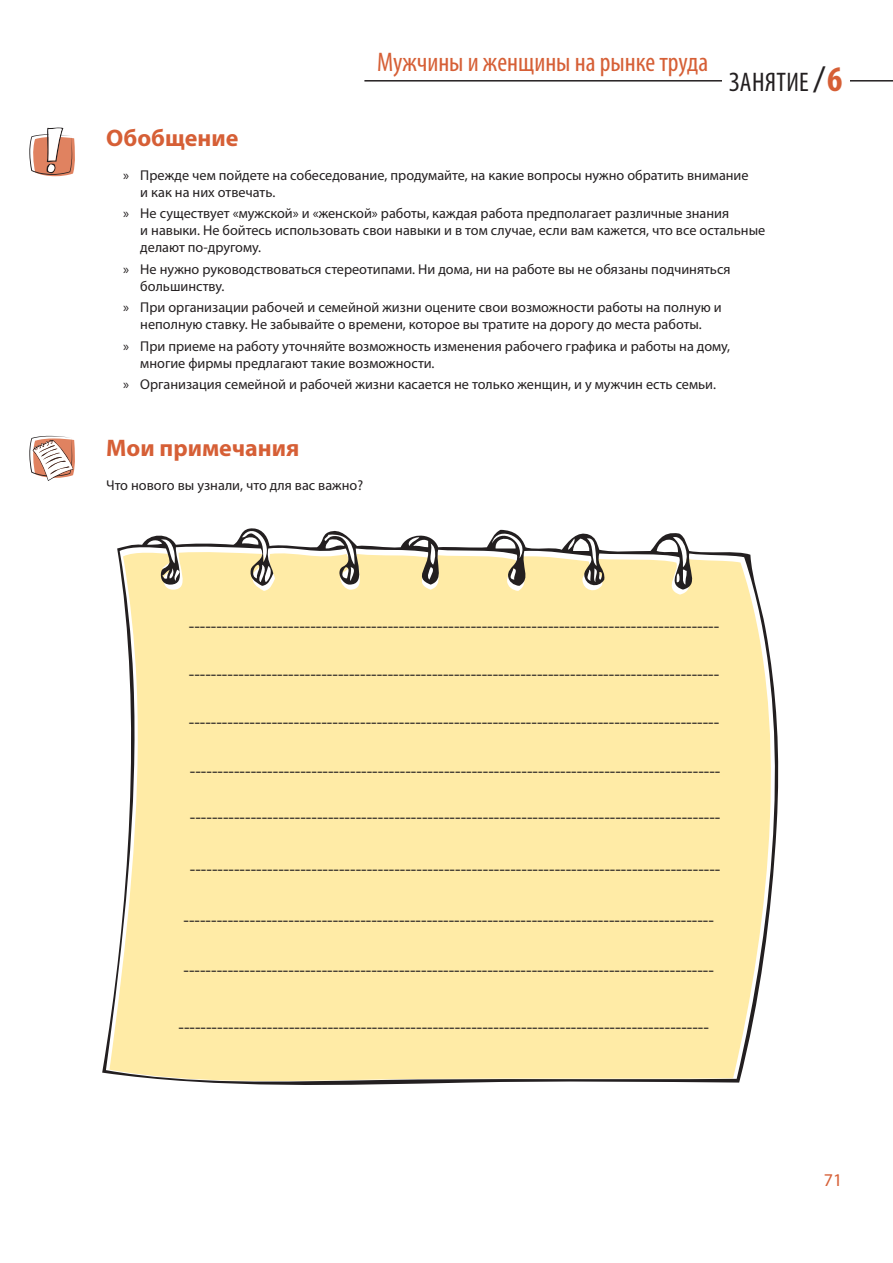
<style>
.page{position:relative;width:893px;height:1263px;background:#fff}
.page>*{position:absolute;margin:0;border:0;box-sizing:border-box;transform-origin:0 0}
.t1{font:condensed 27px "Myriad Pro";color:#d65f36}
.t2{font:condensed 27px "Myriad Pro";letter-spacing:.01em;color:#231f20}
.Sekce{font:700 24px "Myriad Pro";color:#d65f36}
.t3{font:18px "Myriad Pro";color:#d65f36}
.t4{font:17.55px "Myriad Pro";color:#231f20}
.Základní_text{font:14.25px/17.1px "Myriad Pro";color:#231f20}
.s1{font-stretch:normal;font-size:36px}
.s2{font-weight:700;font-size:36px;color:#d65f36}
</style>
<div class="page">
<hr style="left:364px;top:80px;width:529px;height:2px;background:#231f20">
<div style="left:722px;top:63px;width:127px;height:41px;background:#fff"></div>
<svg style="left:29px;top:436px;width:46px;height:45px"></svg>
<svg style="left:29px;top:127px;width:46px;height:49px"></svg>
<svg style="left:102px;top:528px;width:677px;height:557px;background:#f9e7ac"></svg>
<h1 class="t1" style="left:377px;top:46px;width:333px">Мужчины и женщины на рынке труда</h1>
<h1 class="t2" style="left:729px;top:65px;width:115px">ЗАНЯТИЕ<span class="s1">/</span><span class="s2">6</span></h1>
<p class="Sekce" style="left:106px;top:122px;width:134px">Обобщение</p>
<p class="Základní_text" style="left:140px;top:166px;width:610px;text-indent:-17px">» Прежде чем пойдете на собеседование, продумайте, на какие вопросы нужно обратить внимание и как на них отвечать.</p>
<p class="Základní_text" style="left:140px;top:205px;width:626px;text-indent:-17px">» Не существует «мужской» и «женской» работы, каждая работа предполагает различные знания<br>и навыки. Не бойтесь использовать свои навыки и в том случае, если вам кажется, что все остальные делают по-другому.</p>
<p class="Základní_text" style="left:140px;top:260px;width:592px;text-indent:-17px">» Не нужно руководствоваться стереотипами. Ни дома, ни на работе вы не обязаны подчиняться большинству.</p>
<p class="Základní_text" style="left:123px;top:299px;width:600px;text-align:center">» При организации рабочей и семейной жизни оцените свои возможности работы на полную и неполную ставку. Не забывайте о времени, которое вы тратите на дорогу до места работы.</p>
<p class="Základní_text" style="left:140px;top:337px;width:591px;text-indent:-17px">» При приеме на работу уточняйте возможность изменения рабочего графика и работы на дому, многие фирмы предлагают такие возможности.</p>
<p class="Základní_text" style="left:123px;top:375px;width:594px">» Организация семейной и рабочей жизни касается не только женщин, и у мужчин есть семьи.</p>
<p class="Sekce" style="left:106px;top:433px;width:195px">Мои примечания</p>
<p class="Základní_text" style="left:106px;top:477px;width:258px">Что нового вы узнали, что для вас важно?</p>
<p class="t4" style="left:189px;top:615px;width:532px">------------------------------------------------------------------------------------------------</p>
<p class="t4" style="left:189px;top:663px;width:532px">------------------------------------------------------------------------------------------------</p>
<p class="t4" style="left:189px;top:711px;width:532px">------------------------------------------------------------------------------------------------</p>
<p class="t4" style="left:190px;top:760px;width:532px">------------------------------------------------------------------------------------------------</p>
<p class="t4" style="left:190px;top:806px;width:532px">------------------------------------------------------------------------------------------------</p>
<p class="t4" style="left:190px;top:858px;width:532px">------------------------------------------------------------------------------------------------</p>
<p class="t4" style="left:183px;top:909px;width:532px">------------------------------------------------------------------------------------------------</p>
<p class="t4" style="left:183px;top:959px;width:532px">------------------------------------------------------------------------------------------------</p>
<p class="t4" style="left:178px;top:1016px;width:532px">------------------------------------------------------------------------------------------------</p>
<p class="t3" style="left:824px;top:1169px;width:20px">71</p>
</div>
